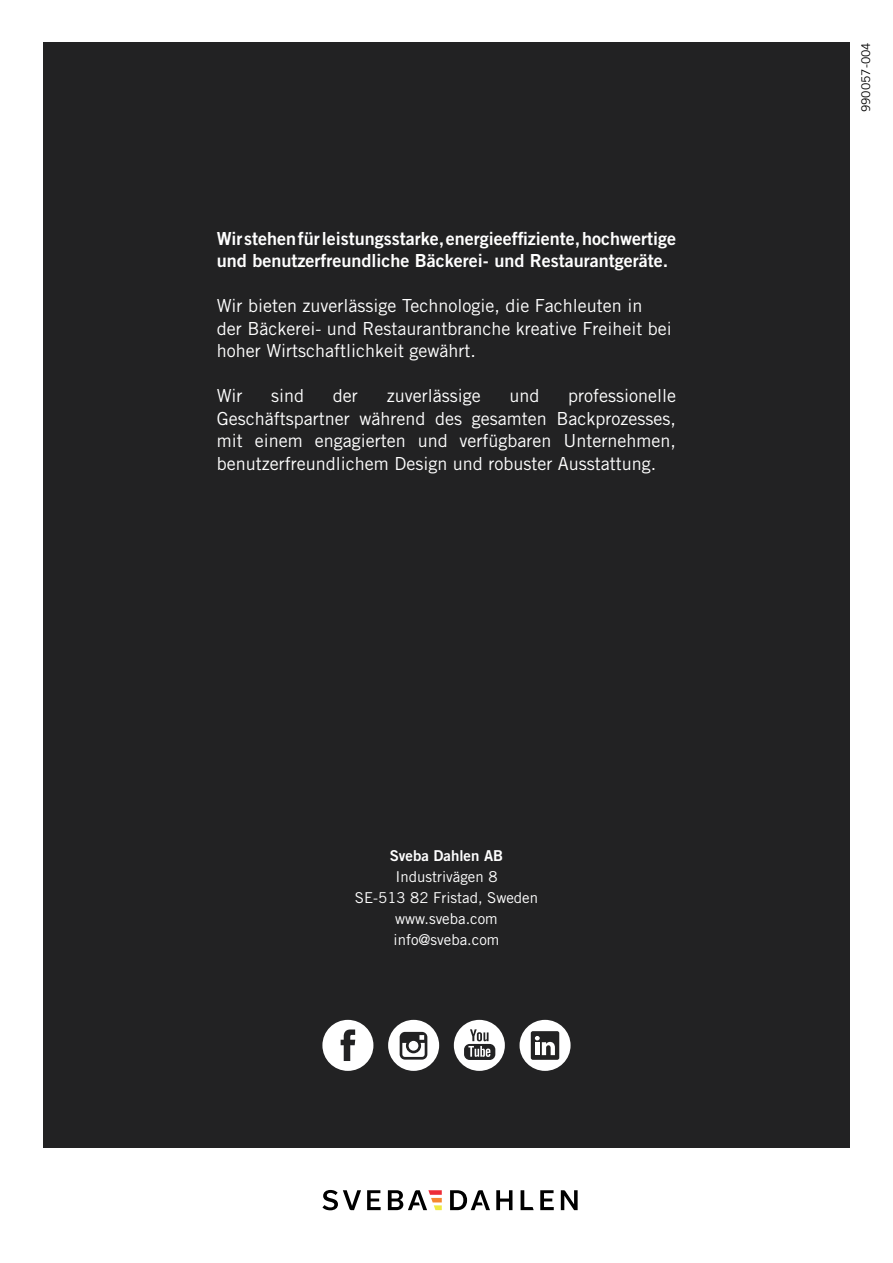
<style>
.page{position:relative;width:893px;height:1263px;background:#fff}
.page>*{position:absolute;margin:0;border:0;box-sizing:border-box;transform-origin:0 0}
.t1{font:18px/22.5px "Trade Gothic LT Std";color:#fff}
.t2{font:18px/22.5px "Trade Gothic LT Std Bd 2";color:#fff}
.t3{font:15px/21px "Trade Gothic LT Std";color:#fff;text-align:center}
.t4{font:15px "Trade Gothic LT Std Bd 2";color:#fff}
.t5{font:12px "Trade Gothic LT Std";color:#000}
</style>
<div class="page">
<div style="left:43px;top:43px;width:807px;height:1105px;background:#222223"></div>
<svg style="left:322px;top:1020px;width:51px;height:51px"></svg>
<svg style="left:520px;top:1020px;width:51px;height:51px"></svg>
<hr style="left:535px;top:1042px;width:4px;height:13px;background:#fff">
<svg style="left:454px;top:1020px;width:51px;height:51px"></svg>
<svg style="left:388px;top:1020px;width:51px;height:51px"></svg>
<svg style="left:322px;top:1190px;width:39px;height:20px"></svg>
<svg style="left:367px;top:1190px;width:14px;height:20px"></svg>
<svg style="left:496px;top:1190px;width:16px;height:20px"></svg>
<svg style="left:540px;top:1190px;width:14px;height:20px"></svg>
<svg style="left:561px;top:1190px;width:17px;height:20px"></svg>
<svg style="left:450px;top:1190px;width:40px;height:20px"></svg>
<svg style="left:521px;top:1190px;width:13px;height:20px"></svg>
<svg style="left:388px;top:1190px;width:54px;height:20px"></svg>
<p class="t2" style="left:217px;top:227px;width:461px">Wir stehen für leistungsstarke, energieeffiziente, hochwertige und benutzerfreundliche Bäckerei- und Restaurantgeräte.</p>
<p class="t1" style="left:217px;top:294px;width:456px">Wir bieten zuverlässige Technologie, die Fachleuten in der Bäckerei- und Restaurantbranche kreative Freiheit bei hoher Wirtschaftlichkeit gewährt.</p>
<p class="t1" style="left:217px;top:384px;width:27px">Wir</p>
<p class="t1" style="left:271px;top:384px;width:35px">sind</p>
<p class="t1" style="left:333px;top:384px;width:27px">der</p>
<p class="t1" style="left:387px;top:384px;width:95px">zuverlässige</p>
<p class="t1" style="left:509px;top:384px;width:32px">und</p>
<p class="t1" style="left:217px;top:384px;width:461px;text-align:justify;text-indent:351px">professionelle Geschäftspartner während des gesamten Backprozesses, mit einem engagierten und verfügbaren Unternehmen, benutzerfreundlichem Design und robuster Ausstattung.</p>
<p class="t4" style="left:390px;top:846px;width:115px">Sveba Dahlen AB</p>
<p class="t3" style="left:355px;top:865px;width:185px">Industrivägen 8<br>SE-513 82 Fristad, Sweden www.sveba.com info@sveba.com</p>
<p class="t5" style="left:858px;top:112px;width:71px;rotate:-90deg">990057-004</p>
</div>
